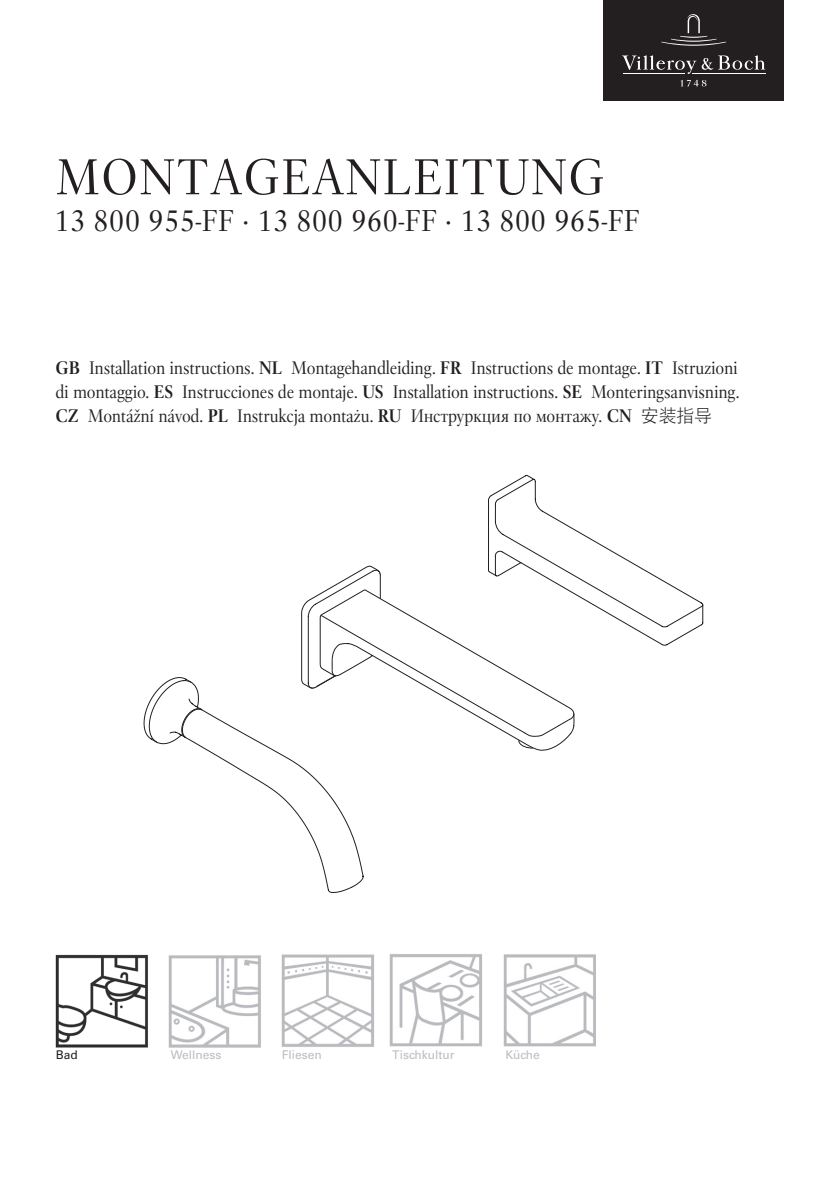
<style>
.page{position:relative;width:840px;height:1192px;background:#fff}
.page>*{position:absolute;margin:0;border:0;box-sizing:border-box;transform-origin:0 0}
.t1{font:50px "Villeroy Boch";letter-spacing:.025em;color:#231f20}
.Artikel_Nr{font:30px "Villeroy Boch";color:#231f20}
.Bodytext{font:18px/24px "Villeroy Boch";letter-spacing:-.015em;color:#231f20;text-align:justify}
.t2{font:12px "Univers LT Std";color:#bcbdc0}
.t3{font:12px "Univers LT Std";color:#231f20}
.s1{font-weight:700}
.s2{font-family:"Villeroy Boch Cyrillic"}
.s3{font-family:"DFP Hei W3"}
</style>
<div class="page">
<div style="left:602px;top:0;width:181px;height:101px;background:#231f20"></div>
<svg style="left:661px;top:14px;width:64px;height:32px"></svg>
<svg style="left:680px;top:80px;width:26px;height:7px"></svg>
<svg style="left:622px;top:55px;width:143px;height:19px"></svg>
<img style="left:168px;top:955px;width:93px;height:92px">
<img style="left:281px;top:954px;width:93px;height:93px">
<img style="left:389px;top:954px;width:93px;height:93px">
<img style="left:503px;top:954px;width:92px;height:92px">
<img style="left:55px;top:954px;width:93px;height:93px">
<svg style="left:149px;top:475px;width:554px;height:418px"></svg>
<h1 class="t1" style="left:55px;top:145px;width:550px">MONTAGEANLEITUNG</h1>
<p class="Artikel_Nr" style="left:54px;top:201px;width:587px">13 800 955-FF · 13 800 960-FF · 13 800 965-FF</p>
<p class="Bodytext" style="left:55px;top:356px;width:685px"><span class="s1">GB</span> Installation instructions. <span class="s1">NL</span> Montagehandleiding. <span class="s1">FR</span> Instructions de montage. <span class="s1">IT</span> Istruzioni di montaggio. <span class="s1">ES</span> Instrucciones de montaje. <span class="s1">US</span> Installation instructions. <span class="s1">SE</span> Monteringsanvisning.<br><span class="s1">CZ</span> Montážní návod. <span class="s1">PL</span> Instrukcja montażu. <span class="s1">RU</span> <span class="s2">Инструркция по монтажу.</span> <span class="s1">CN</span> <span class="s3">安装指导</span></p>
<p class="t3" style="left:56px;top:1047px;width:24px">Bad</p>
<p class="t2" style="left:171px;top:1047px;width:52px">Wellness</p>
<p class="t2" style="left:282px;top:1047px;width:42px">Fliesen</p>
<p class="t2" style="left:392px;top:1047px;width:64px">Tischkultur</p>
<p class="t2" style="left:505px;top:1047px;width:36px">Küche</p>
</div>
